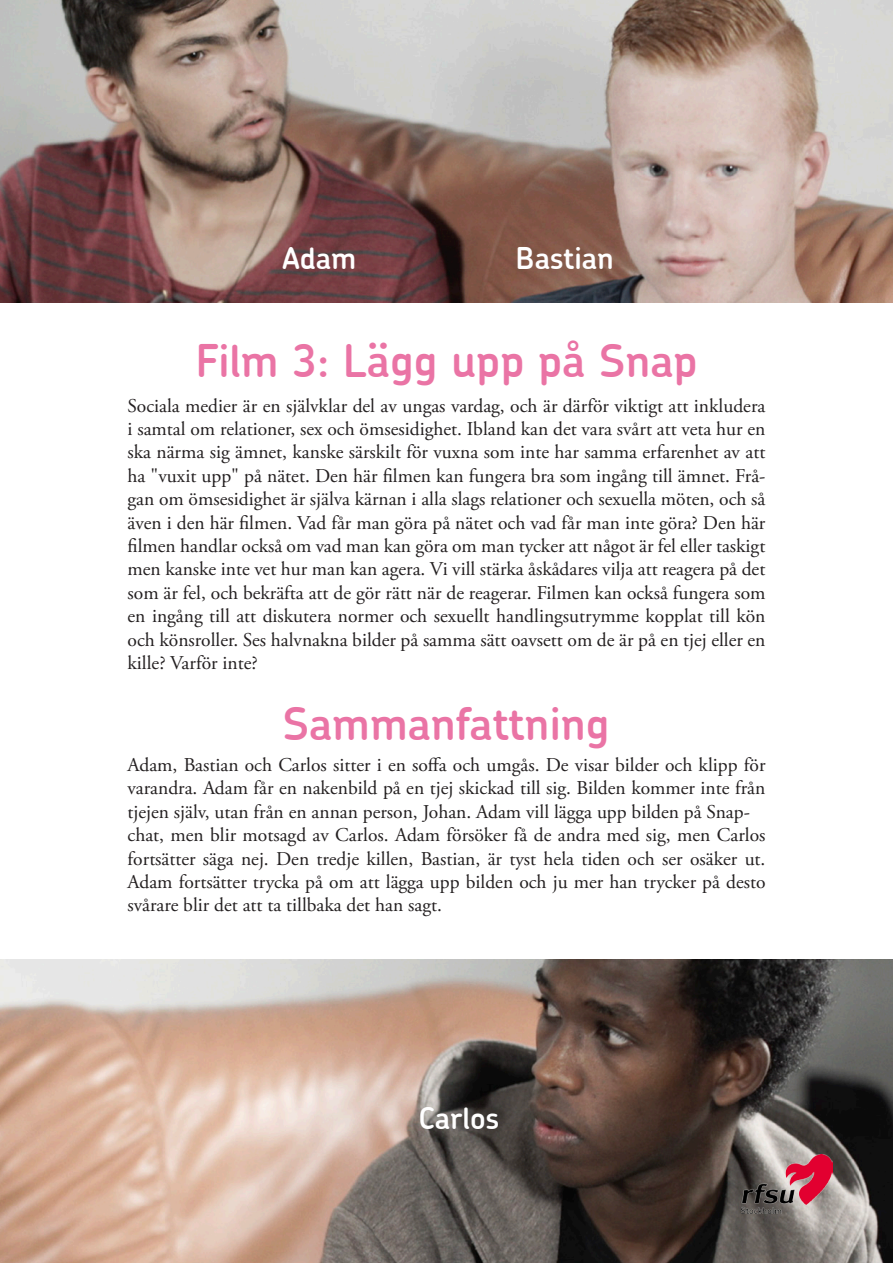
<style>
.page{position:relative;width:893px;height:1263px;background:#fff}
.page>*{position:absolute;margin:0;border:0;box-sizing:border-box;transform-origin:0 0}
.t1{font:600 45px "Chevin";color:#ea74a5}
.t2{font:600 30px "Chevin";color:#fff}
.t3{font:19.5px/23.4px "Adobe Garamond Pro";color:#231f20;text-align:justify}
</style>
<div class="page">
<img style="left:0;top:960px;width:893px;height:303px">
<img style="left:0;top:0;width:893px;height:303px">
<img style="left:742px;top:1154px;width:91px;height:59px">
<p class="t2" style="left:283px;top:238px;width:75px">Adam</p>
<p class="t2" style="left:516px;top:238px;width:100px">Bastian</p>
<p class="t1" style="left:195px;top:331px;width:504px">Film 3: Lägg upp på Snap</p>
<p class="t3" style="left:128px;top:394px;width:639px">Sociala medier är en självklar del av ungas vardag, och är därför viktigt att inkludera i samtal om relationer, sex och ömsesidighet. Ibland kan det vara svårt att veta hur en ska närma sig ämnet, kanske särskilt för vuxna som inte har samma erfarenhet av att ha "vuxit upp" på nätet. Den här filmen kan fungera bra som ingång till ämnet. Frå&shy;gan om ömsesidighet är själva kärnan i alla slags relationer och sexuella möten, och så även i den här filmen. Vad får man göra på nätet och vad får man inte göra? Den här filmen handlar också om vad man kan göra om man tycker att något är fel eller taskigt men kanske inte vet hur man kan agera. Vi vill stärka åskådares vilja att reagera på det som är fel, och bekräfta att de gör rätt när de reagerar. Filmen kan också fungera som en ingång till att diskutera normer och sexuellt handlingsutrymme kopplat till kön och könsroller. Ses halvnakna bilder på samma sätt oavsett om de är på en tjej eller en kille? Varför inte?</p>
<p class="t1" style="left:283px;top:694px;width:328px">Sammanfattning</p>
<p class="t3" style="left:128px;top:754px;width:639px">Adam, Bastian och Carlos sitter i en soffa och umgås. De visar bilder och klipp för varandra. Adam får en nakenbild på en tjej skickad till sig. Bilden kommer inte från tjejen själv, utan från en annan person, Johan. Adam vill lägga upp bilden på Snap-</p>
<p class="t3" style="left:128px;top:824px;width:639px">chat, men blir motsagd av Carlos. Adam försöker få de andra med sig, men Carlos fortsätter säga nej. Den tredje killen, Bastian, är tyst hela tiden och ser osäker ut.<br>Adam fortsätter trycka på om att lägga upp bilden och ju mer han trycker på desto svårare blir det att ta tillbaka det han sagt.</p>
<p class="t2" style="left:418px;top:1098px;width:82px">Carlos</p>
</div>
